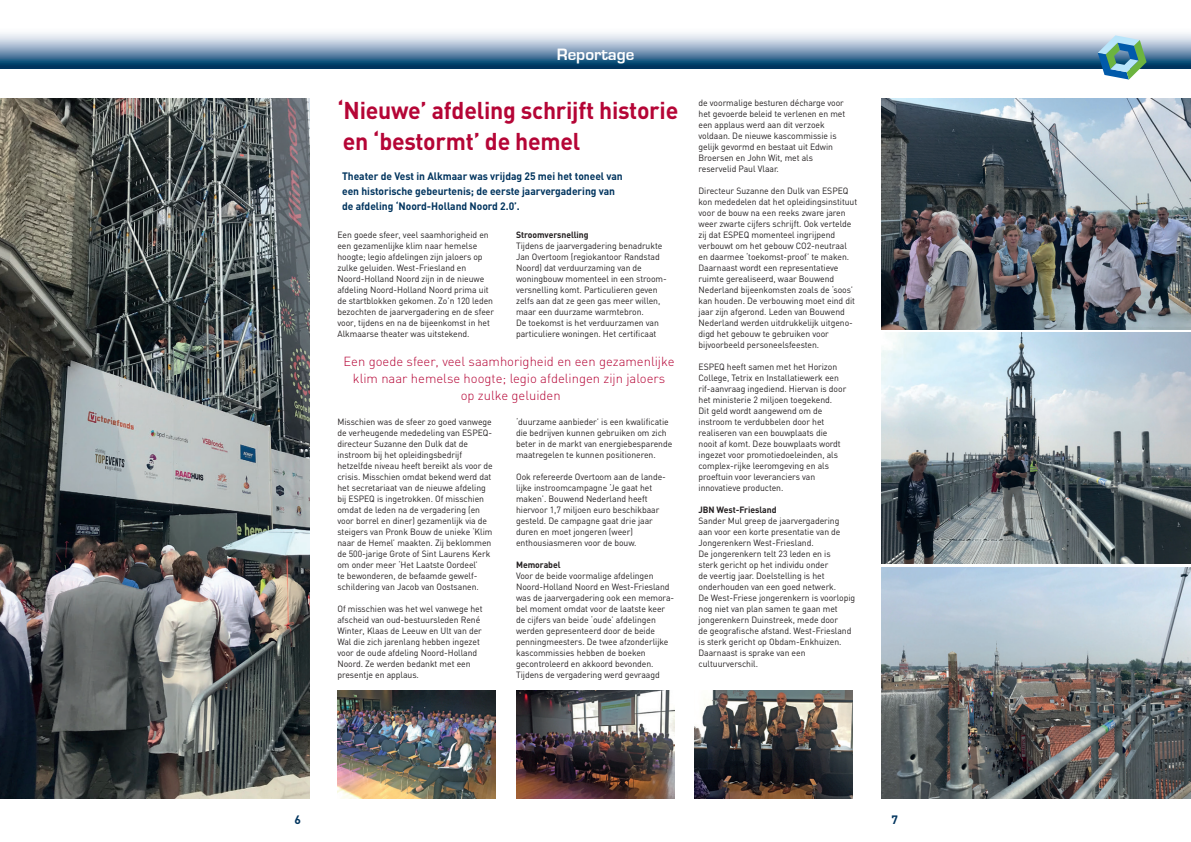
<style>
.page{position:relative;width:1191px;height:842px;background:#fff}
.page>*{position:absolute;margin:0;border:0;box-sizing:border-box;transform-origin:0 0}
.t1{font:700 24px/31px "DIN";letter-spacing:-.01em;color:#b50536;scale:.96 1}
.t2{font:700 17px "Eurostile";color:#fff}
.t3{font:13px/17px "DIN Light Alternate";color:#b50536;text-align:center}
.t4{font:700 12px "DIN";color:#00345e}
.t5{font:700 10.7px/15px "DIN";letter-spacing:-.005em;color:#00345e;scale:.96 1}
.t6{font:9px/11px "DIN";letter-spacing:-.005em;color:#231f20;scale:.96 1}
.t7{font:700 9px "DIN";letter-spacing:-.005em;color:#231f20;scale:.96 1}
</style>
<div class="page">
<svg style="left:0;top:33px;width:595px;height:35px"></svg>
<svg style="left:595px;top:33px;width:596px;height:35px"></svg>
<img style="left:516px;top:691px;width:158px;height:107px">
<img style="left:337px;top:691px;width:158px;height:107px">
<img style="left:694px;top:691px;width:159px;height:107px">
<img style="left:0;top:98px;width:309px;height:701px">
<svg style="left:1097px;top:35px;width:49px;height:45px"></svg>
<img style="left:881px;top:333px;width:310px;height:230px">
<img style="left:881px;top:98px;width:310px;height:231px">
<img style="left:881px;top:567px;width:310px;height:231px">
<h2 class="t2" style="left:556px;top:45px;width:79px">Reportage</h2>
<h1 class="t1" style="left:337px;top:94px;width:356px">‘Nieuwe’ afdeling schrijft historie en ‘bestormt’ de hemel</h1>
<p class="t6" style="left:698px;top:97px;width:154px">de voormalige besturen décharge voor het gevoerde beleid te verlenen en met een applaus werd aan dit verzoek voldaan. De nieuwe kascommissie is gelijk gevormd en bestaat uit Edwin<br>Broersen en John Wit, met als reservelid Paul Vlaar.</p>
<p class="t6" style="left:698px;top:185px;width:167px">Directeur Suzanne den Dulk van ESPEQ kon mededelen dat het opleidingsinstituut voor de bouw na een reeks zware jaren weer zwarte cijfers schrijft. Ook vertelde zij dat ESPEQ momenteel ingrijpend verbouwt om het gebouw CO2-neutraal en daarmee ‘toekomst-proof’ te maken.<br>Daarnaast wordt een representatieve ruimte gerealiseerd, waar Bouwend Nederland bijeenkomsten zoals de ‘soos’ kan houden. De verbouwing moet eind dit jaar zijn afgerond. Leden van Bouwend Nederland werden uitdrukkelijk uitgeno&shy;digd het gebouw te gebruiken voor bijvoorbeeld personeelsfeesten.</p>
<p class="t6" style="left:698px;top:361px;width:155px">ESPEQ heeft samen met het Horizon College, Tetrix en Installatiewerk een rif-aanvraag ingediend. Hiervan is door het ministerie 2 miljoen toegekend.<br>Dit geld wordt aangewend om de instroom te verdubbelen door het realiseren van een bouwplaats die nooit af komt. Deze bouwplaats wordt ingezet voor promotiedoeleinden, als complex-rijke leeromgeving en als proeftuin voor leveranciers van innovatieve producten.</p>
<p class="t7" style="left:698px;top:504px;width:83px">JBN West-Friesland</p>
<p class="t6" style="left:698px;top:515px;width:165px">Sander Mul greep de jaarvergadering aan voor een korte presentatie van de Jongerenkern West-Friesland.<br>De jongerenkern telt 23 leden en is<br>sterk gericht op het individu onder<br>de veertig jaar. Doelstelling is het onderhouden van een goed netwerk.<br>De West-Friese jongerenkern is voorlopig nog niet van plan samen te gaan met jongerenkern Duinstreek, mede door<br>de geografische afstand. West-Friesland is sterk gericht op Obdam-Enkhuizen.<br>Daarnaast is sprake van een cultuurverschil.</p>
<p class="t5" style="left:342px;top:169px;width:294px">Theater de Vest in Alkmaar was vrijdag 25 mei het toneel van een historische gebeurtenis; de eerste jaarvergadering van de afdeling ‘Noord-Holland Noord 2.0’.</p>
<p class="t6" style="left:337px;top:229px;width:165px">Een goede sfeer, veel saamhorigheid en een gezamenlijke klim naar hemelse hoogte; legio afdelingen zijn jaloers op zulke geluiden. West-Friesland en Noord-Holland Noord zijn in de nieuwe afdeling Noord-Holland Noord prima uit de startblokken gekomen. Zo’n 120 leden bezochten de jaarvergadering en de sfeer voor, tijdens en na de bijeenkomst in het Alkmaarse theater was uitstekend.</p>
<p class="t7" style="left:516px;top:229px;width:77px">Stroomversnelling</p>
<p class="t6" style="left:516px;top:240px;width:158px">Tijdens de jaarvergadering benadrukte Jan Overtoom (regiokantoor Randstad Noord) dat verduurzaming van de woningbouw momenteel in een stroom&shy;versnelling komt. Particulieren geven zelfs aan dat ze geen gas meer willen, maar een duurzame warmtebron.<br>De toekomst is het verduurzamen van particuliere woningen. Het certificaat</p>
<h3 class="t3" style="left:343px;top:353px;width:332px">Een goede sfeer, veel saamhorigheid en een gezamenlijke klim naar hemelse hoogte; legio afdelingen zijn jaloers<br>op zulke geluiden</h3>
<p class="t6" style="left:516px;top:416px;width:164px">‘duurzame aanbieder’ is een kwalificatie die bedrijven kunnen gebruiken om zich beter in de markt van energiebesparende maatregelen te kunnen positioneren.</p>
<p class="t6" style="left:516px;top:471px;width:157px">Ook refereerde Overtoom aan de lande&shy;lijke instroomcampagne ‘Je gaat het maken’. Bouwend Nederland heeft hiervoor 1,7 miljoen euro beschikbaar gesteld. De campagne gaat drie jaar duren en moet jongeren (weer) enthousiasmeren voor de bouw.</p>
<p class="t7" style="left:516px;top:559px;width:48px">Memorabel</p>
<p class="t6" style="left:516px;top:570px;width:166px">Voor de beide voormalige afdelingen Noord-Holland Noord en West-Friesland was de jaarvergadering ook een memora&shy;bel moment omdat voor de laatste keer de cijfers van beide ‘oude’ afdelingen werden gepresenteerd door de beide penningmeesters. De twee afzonderlijke kascommissies hebben de boeken gecontroleerd en akkoord bevonden.<br>Tijdens de vergadering werd gevraagd</p>
<p class="t6" style="left:337px;top:416px;width:163px">Misschien was de sfeer zo goed vanwege de verheugende mededeling van ESPEQ&shy;directeur Suzanne den Dulk dat de instroom bij het opleidingsbedrijf hetzelfde niveau heeft bereikt als voor de crisis. Misschien omdat bekend werd dat het secretariaat van de nieuwe afdeling bij ESPEQ is ingetrokken. Of misschien omdat de leden na de vergadering (en voor borrel en diner) gezamenlijk via de steigers van Pronk Bouw de unieke ‘Klim naar de Hemel’ maakten. Zij beklommen de 500-jarige Grote of Sint Laurens Kerk om onder meer ‘Het Laatste Oordeel’<br>te bewonderen, de befaamde gewelf&shy;schildering van Jacob van Oostsanen.</p>
<p class="t6" style="left:337px;top:603px;width:153px">Of misschien was het wel vanwege het afscheid van oud-bestuursleden René Winter, Klaas de Leeuw en Ult van der Wal die zich jarenlang hebben ingezet voor de oude afdeling Noord-Holland Noord. Ze werden bedankt met een presentje en applaus.</p>
<h3 class="t4" style="left:294px;top:812px;width:8px">6</h3>
<h3 class="t4" style="left:891px;top:812px;width:8px">7</h3>
</div>
